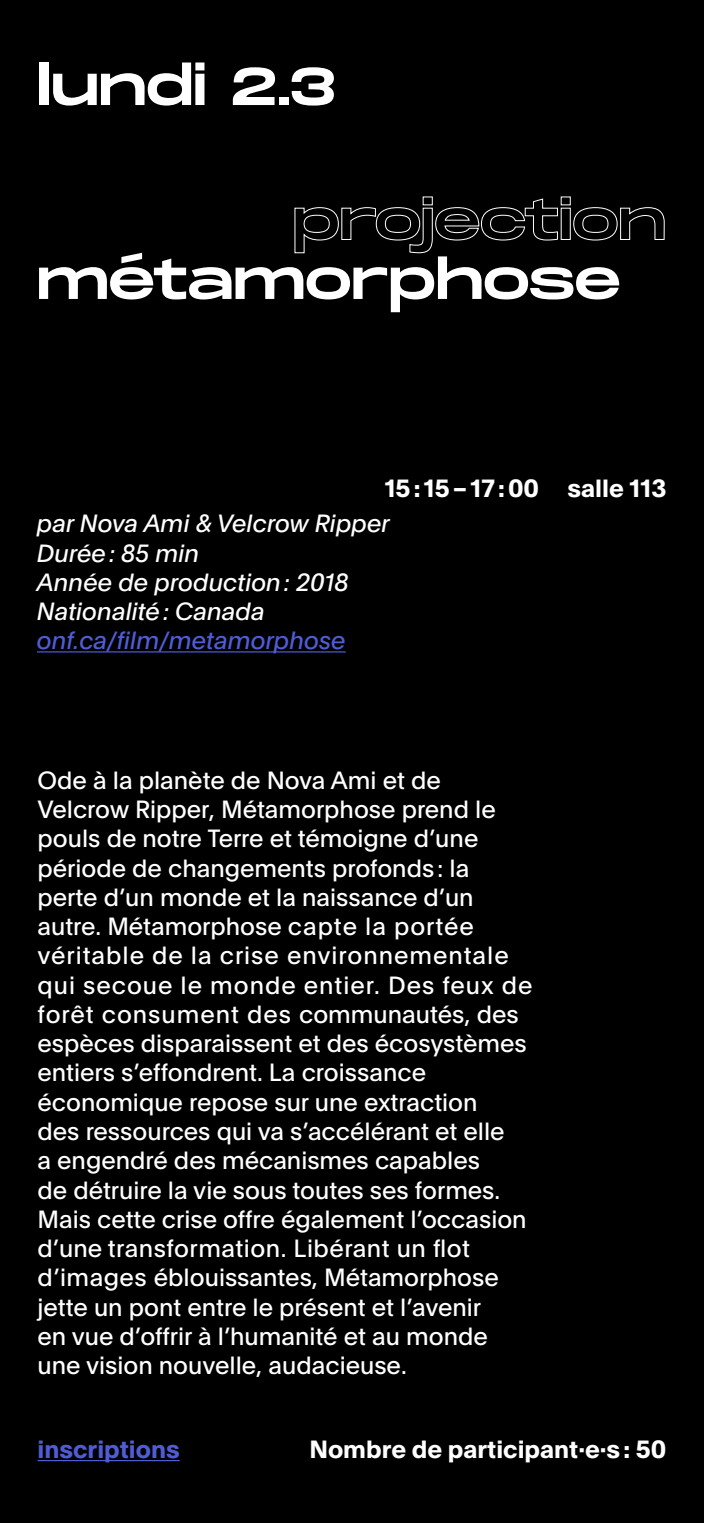
<style>
.page{position:relative;width:704px;height:1523px;background:#fff}
.page>*{position:absolute;margin:0;border:0;box-sizing:border-box;transform-origin:0 0}
.t1{font:53.12px "Monument Extended";letter-spacing:-.01em;color:#fff}
.t2{font:24.38px/29.2px "Plain";color:#fff}
.t3{font:italic 24.38px/29.2px "Plain";color:#fff}
.t4{font:700 24.38px "Plain";color:#fff}
.t5{font:italic 24.38px "Plain";color:#4f5cd6}
.t6{font:700 24.38px "Plain";color:#4f5cd6}
</style>
<div class="page">
<div style="left:0;top:0;width:703px;height:1522px;background:#000"></div>
<hr style="left:37px;top:651px;width:308px;height:1px;background:#4f5cd6">
<hr style="left:38px;top:1460px;width:142px;height:1px;background:#4f5cd6">
<svg style="left:294px;top:196px;width:370px;height:57px"></svg>
<h1 class="t1" style="left:37px;top:48px;width:299px">lundi 2.3</h1>
<h1 class="t1" style="left:37px;top:241px;width:585px">métamorphose</h1>
<p class="t4" style="left:384px;top:470px;width:283px">15 : 15 – 17 : 00 salle 113</p>
<p class="t3" style="left:37px;top:508px;width:354px">par Nova Ami &amp; Velcrow Ripper<br>Durée : 85 min<br>Année de production : 2018<br>Nationalité : Canada</p>
<p class="t5" style="left:37px;top:623px;width:310px">onf.ca/film/metamorphose</p>
<p class="t2" style="left:38px;top:764px;width:496px">Ode à la planète de Nova Ami et de Velcrow Ripper, Métamorphose prend le pouls de notre Terre et témoigne d’une période de changements profonds : la perte d’un monde et la naissance d’un autre. Métamorphose capte la portée véritable de la crise environnementale qui secoue le monde entier. Des feux de forêt consument des communautés, des espèces disparaissent et des écosystèmes entiers s’effondrent. La croissance économique repose sur une extraction<br>des ressources qui va s’accélérant et elle<br>a engendré des mécanismes capables<br>de détruire la vie sous toutes ses formes.<br>Mais cette crise offre également l’occasion d’une transformation. Libérant un flot d’images éblouissantes, Métamorphose jette un pont entre le présent et l’avenir<br>en vue d’offrir à l’humanité et au monde une vision nouvelle, audacieuse.</p>
<p class="t6" style="left:38px;top:1431px;width:144px">inscriptions</p>
<p class="t4" style="left:309px;top:1431px;width:358px">Nombre de participant∙e∙s : 50</p>
</div>
